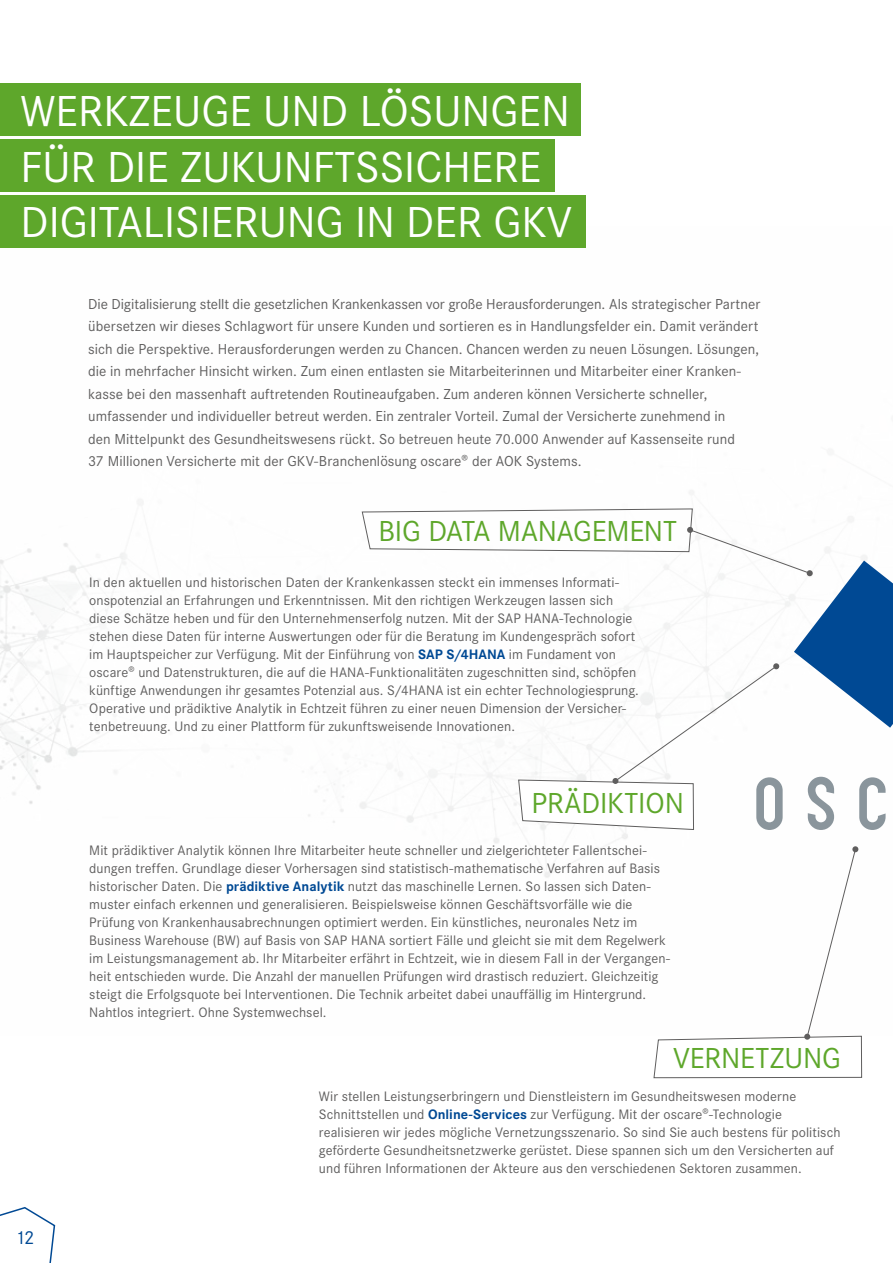
<style>
.page{position:relative;width:893px;height:1263px;background:#fff}
.page>*{position:absolute;margin:0;border:0;box-sizing:border-box;transform-origin:0 0}
.t1{font:45px/55.5px "Corporate S";color:#fff}
.t2{font:30px "Corporate S";letter-spacing:-.005em;color:#5ea72b}
.t3{font:19.5px "Corporate S";color:#004994}
.t4{font:18px "Minion Pro";color:#000}
.t5{font:15px/22.5px "Corporate S";letter-spacing:.005em;color:#5f5e5e}
.t6{font:14.25px/18px "Corporate S";letter-spacing:.005em;color:#5f5e5e}
.s1{font-weight:700;color:#004994}
</style>
<div class="page">
<img style="left:0;top:543px;width:116px;height:261px">
<svg style="left:0;top:1207px;width:56px;height:56px"></svg>
<svg style="left:653px;top:846px;width:209px;height:232px"></svg>
<svg style="left:361px;top:508px;width:532px;height:322px"></svg>
<div style="left:0;top:83px;width:581px;height:52px;background:#5ea72b"></div>
<div style="left:0;top:139px;width:555px;height:52px;background:#5ea72b"></div>
<div style="left:0;top:195px;width:585px;height:52px;background:#5ea72b"></div>
<h1 class="t1" style="left:21px;top:84px;width:553px">WERKZEUGE UND LÖSUNGEN<br>FÜR DIE ZUKUNFTSSICHERE<br>DIGITALISIERUNG IN DER GKV</h1>
<p class="t5" style="left:88px;top:293px;width:673px">Die Digitalisierung stellt die gesetzlichen Krankenkassen vor große Herausforderungen. Als strategischer Partner übersetzen wir dieses Schlagwort für unsere Kunden und sortieren es in Handlungsfelder ein. Damit verändert sich die Perspektive. Herausforderungen werden zu Chancen. Chancen werden zu neuen Lösungen. Lösungen, die in mehrfacher Hinsicht wirken. Zum einen entlasten sie Mitarbeiterinnen und Mitarbeiter einer Kranken&shy;kasse bei den massenhaft auftretenden Routineaufgaben. Zum anderen können Versicherte schneller, umfassender und individueller betreut werden. Ein zentraler Vorteil. Zumal der Versicherte zunehmend in<br>den Mittelpunkt des Gesundheitswesens rückt. So betreuen heute 70.000 Anwender auf Kassenseite rund<br>37 Millionen Versicherte mit der GKV-Branchenlösung oscare® der AOK Systems.</p>
<p class="t4" style="left:116px;top:380px;width:6px">‚</p>
<h2 class="t2" style="left:378px;top:515px;width:300px">BIG DATA MANAGEMENT</h2>
<p class="t6" style="left:89px;top:573px;width:551px">In den aktuellen und historischen Daten der Krankenkassen steckt ein immenses Informati&shy;onspotenzial an Erfahrungen und Erkenntnissen. Mit den richtigen Werkzeugen lassen sich diese Schätze heben und für den Unternehmenserfolg nutzen. Mit der SAP HANA-Technologie stehen diese Daten für interne Auswertungen oder für die Beratung im Kundengespräch sofort im Hauptspeicher zur Verfügung. Mit der Einführung von <span class="s1">SAP S/4HANA</span> im Fundament von oscare® und Datenstrukturen, die auf die HANA-Funktionalitäten zugeschnitten sind, schöpfen künftige Anwendungen ihr gesamtes Potenzial aus. S/4HANA ist ein echter Technologiesprung.<br>Operative und prädiktive Analytik in Echtzeit führen zu einer neuen Dimension der Versicher&shy;tenbetreuung. Und zu einer Plattform für zukunftsweisende Innovationen.</p>
<h2 class="t2" style="left:531px;top:786px;width:154px">PRÄDIKTION</h2>
<p class="t6" style="left:89px;top:841px;width:582px">Mit prädiktiver Analytik können Ihre Mitarbeiter heute schneller und zielgerichteter Fallentschei&shy;dungen treffen. Grundlage dieser Vorhersagen sind statistisch-mathematische Verfahren auf Basis historischer Daten. Die <span class="s1">prädiktive Analytik</span> nutzt das maschinelle Lernen. So lassen sich Daten&shy;muster einfach erkennen und generalisieren. Beispielsweise können Geschäftsvorfälle wie die Prüfung von Krankenhausabrechnungen optimiert werden. Ein künstliches, neuronales Netz im Business Warehouse (BW) auf Basis von SAP HANA sortiert Fälle und gleicht sie mit dem Regelwerk im Leistungsmanagement ab. Ihr Mitarbeiter erfährt in Echtzeit, wie in diesem Fall in der Vergangen&shy;heit entschieden wurde. Die Anzahl der manuellen Prüfungen wird drastisch reduziert. Gleichzeitig steigt die Erfolgsquote bei Interventionen. Die Technik arbeitet dabei unauffällig im Hintergrund.<br>Nahtlos integriert. Ohne Systemwechsel.</p>
<h3 class="t3" style="left:15px;top:1226px;width:21px">12</h3>
<h2 class="t2" style="left:673px;top:1041px;width:169px">VERNETZUNG</h2>
<p class="t6" style="left:319px;top:1088px;width:523px">Wir stellen Leistungserbringern und Dienstleistern im Gesundheitswesen moderne Schnittstellen und <span class="s1">Online-Services</span> zur Verfügung. Mit der oscare®-Technologie realisieren wir jedes mögliche Vernetzungsszenario. So sind Sie auch bestens für politisch geförderte Gesundheitsnetzwerke gerüstet. Diese spannen sich um den Versicherten auf und führen Informationen der Akteure aus den verschiedenen Sektoren zusammen.</p>
</div>
